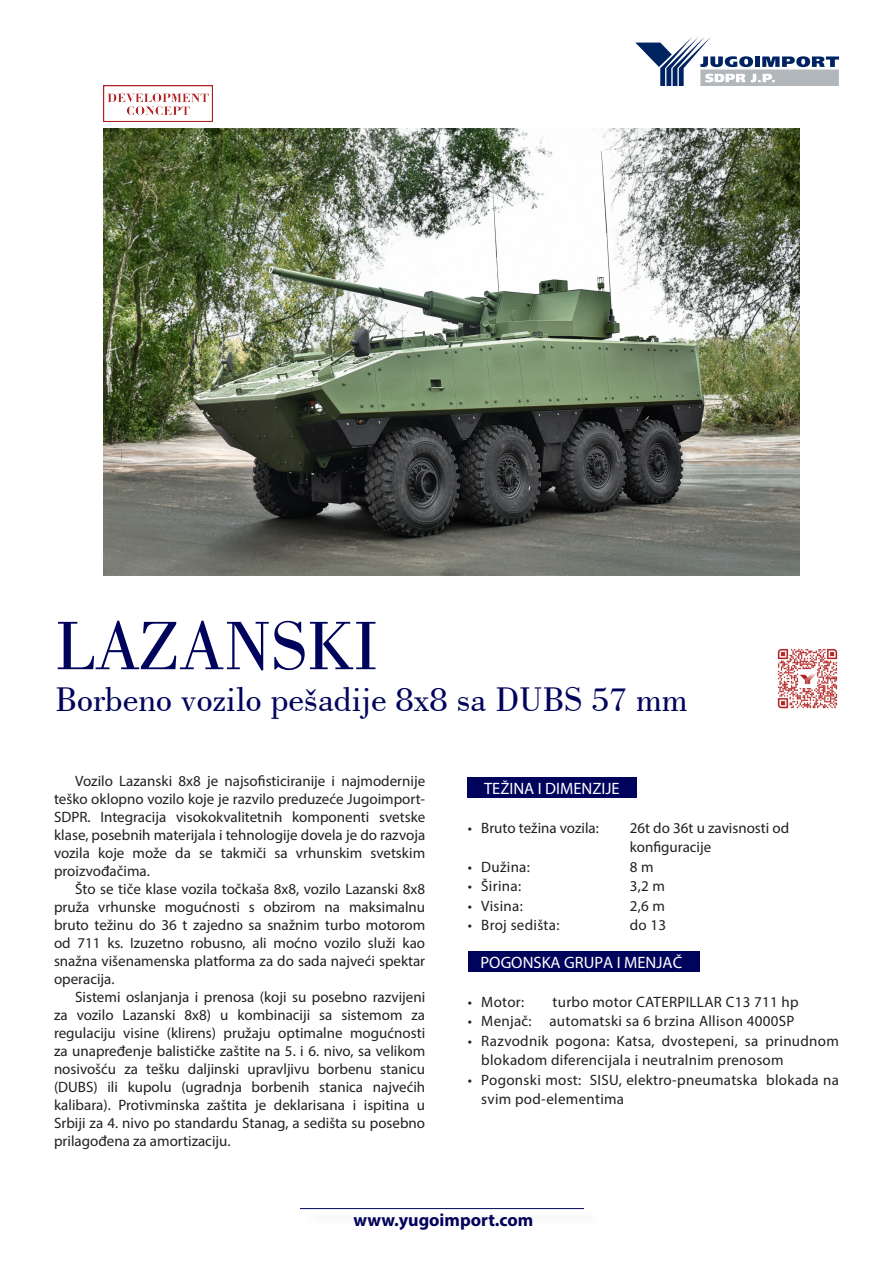
<style>
.page{position:relative;width:893px;height:1263px;background:#fff}
.page>*{position:absolute;margin:0;border:0;box-sizing:border-box;transform-origin:0 0}
.Naslov{font:72px "Bodoni BT";color:#00035c}
.Podnaslov{font:36px "Bodoni BT";color:#00035c}
.t1{font:700 18px "Myriad Pro";color:#00035c}
.Mali_naslov_sa_plavo{font:16.5px "Myriad Pro";color:#fff}
.Text{font:15px/18px "Myriad Pro";letter-spacing:.02em;color:#231f20;text-align:justify}
.Text-2{font:15px/19.5px "Myriad Pro";color:#231f20}
</style>
<div class="page">
<svg style="left:635px;top:37px;width:204px;height:48px"></svg>
<hr style="left:300px;top:1208px;width:284px;height:1px;background:#00035c">
<img style="left:777px;top:648px;width:61px;height:61px">
<div style="left:468px;top:777px;width:169px;height:21px;background:#00035c"></div>
<div style="left:468px;top:951px;width:231px;height:21px;background:#00035c"></div>
<img style="left:104px;top:85px;width:109px;height:37px">
<img style="left:104px;top:128px;width:695px;height:448px">
<p class="Naslov" style="left:56px;top:601px;width:324px">LAZANSKI</p>
<p class="Podnaslov" style="left:56px;top:677px;width:634px">Borbeno vozilo pešadije 8x8 sa DUBS 57 mm</p>
<p class="Text" style="left:54px;top:771px;width:373px;text-indent:21px">Vozilo Lazanski 8x8 je najsofisticiranije i najmodernije teško oklopno vozilo koje je razvilo preduzeće Jugoimport-SDPR. Integracija visokokvalitetnih komponenti svetske klase, posebnih materijala i tehnologije dovela je do razvoja vozila koje može da se takmiči sa vrhunskim svetskim proizvođačima.</p>
<p class="Text" style="left:54px;top:879px;width:373px;text-indent:21px">Što se tiče klase vozila točkaša 8x8, vozilo Lazanski 8x8 pruža vrhunske mogućnosti s obzirom na maksimalnu bruto težinu do 36 t zajedno sa snažnim turbo motorom od 711 ks. Izuzetno robusno, ali moćno vozilo služi kao snažna višenamenska platforma za do sada najveći spektar operacija.</p>
<p class="Text" style="left:54px;top:987px;width:373px;text-indent:21px">Sistemi oslanjanja i prenosa (koji su posebno razvijeni za vozilo Lazanski 8x8) u kombinaciji sa sistemom za regulaciju visine (klirens) pružaju optimalne mogućnosti za unapređenje balističke zaštite na 5. i 6. nivo, sa velikom nosivošću za tešku daljinski upravljivu borbenu stanicu (DUBS) ili kupolu (ugradnja borbenih stanica najvećih kalibara). Protivminska zaštita je deklarisana i ispitina u Srbiji za 4. nivo po standardu Stanag, a sedišta su posebno prilagođena za amortizaciju.</p>
<p class="Mali_naslov_sa_plavo" style="left:484px;top:778px;width:137px">TEŽINA I DIMENZIJE</p>
<p class="Text-2" style="left:468px;top:817px;width:133px">• Bruto težina vozila:</p>
<p class="Text-2" style="left:630px;top:817px;width:161px">26t do 36t u zavisnosti od konfiguracije</p>
<p class="Text" style="left:468px;top:857px;width:64px">• Dužina:</p>
<p class="Text" style="left:630px;top:857px;width:25px">8 m</p>
<p class="Text" style="left:468px;top:877px;width:55px">• Širina:</p>
<p class="Text" style="left:630px;top:877px;width:37px">3,2 m</p>
<p class="Text" style="left:468px;top:896px;width:57px">• Visina:</p>
<p class="Text" style="left:630px;top:896px;width:37px">2,6 m</p>
<p class="Text" style="left:468px;top:916px;width:93px">• Broj sedišta:</p>
<p class="Text" style="left:630px;top:916px;width:38px">do 13</p>
<p class="Mali_naslov_sa_plavo" style="left:480px;top:952px;width:203px">POGONSKA GRUPA I MENJAČ</p>
<p class="Text" style="left:468px;top:992px;width:58px">• Motor:</p>
<p class="Text" style="left:552px;top:992px;width:248px">turbo motor CATERPILLAR C13 711 hp</p>
<p class="Text" style="left:468px;top:1012px;width:328px">• Menjač: automatski sa 6 brzina Allison 4000SP</p>
<p class="Text" style="left:481px;top:1030px;width:359px;line-height:19.5px;text-indent:-14px">• Razvodnik pogona: Katsa, dvostepeni, sa prinudnom blokadom diferencijala i neutralnim prenosom</p>
<p class="Text" style="left:481px;top:1069px;width:359px;line-height:19.5px;text-indent:-14px">• Pogonski most: SISU, elektro-pneumatska blokada na svim pod-elementima</p>
<p class="t1" style="left:353px;top:1208px;width:182px">www.yugoimport.com</p>
</div>
